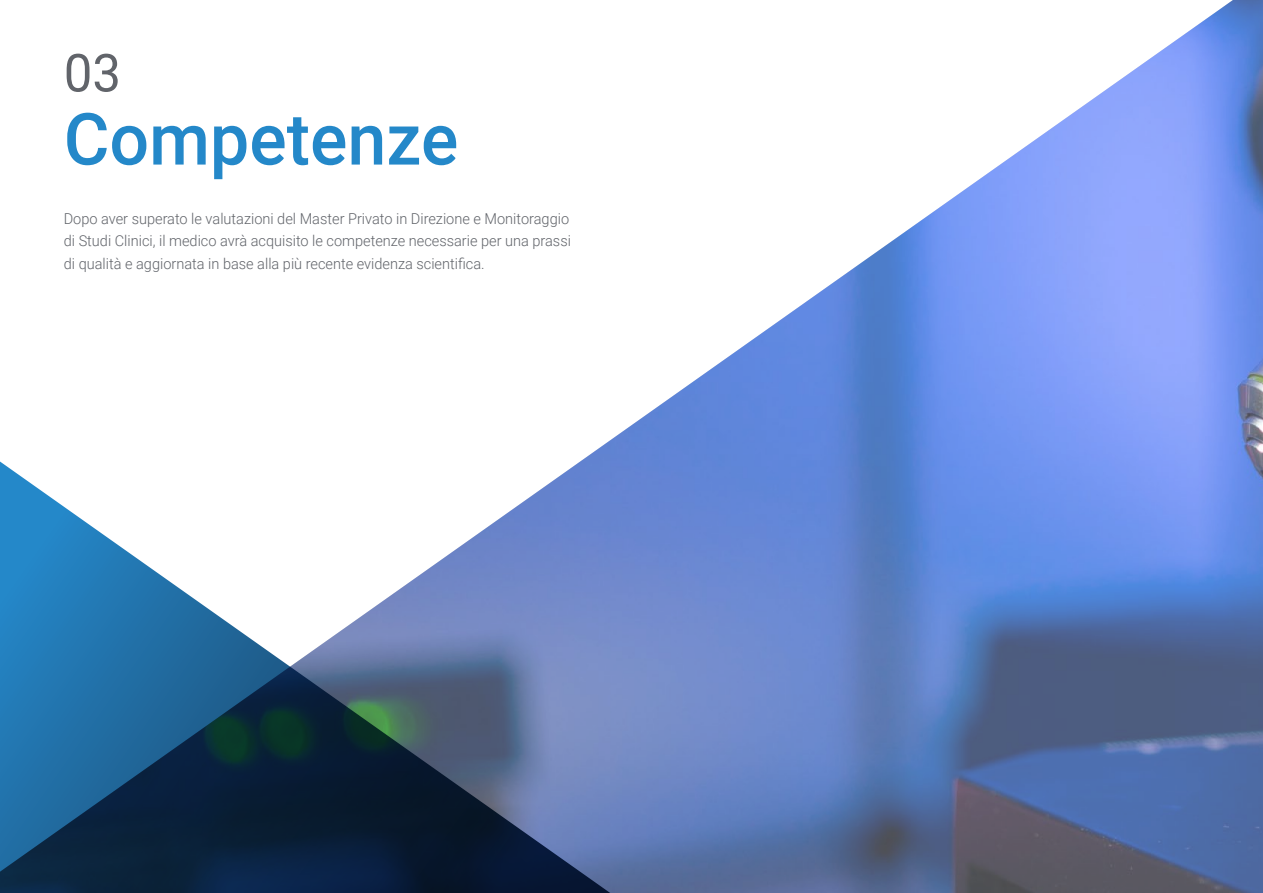
<style>
.page{position:relative;width:1263px;height:893px;background:#fff}
.page>*{position:absolute;margin:0;border:0;box-sizing:border-box;transform-origin:0 0}
.t1{font:500 72px "Roboto";color:#2488c9}
.t2{font:52.5px "Roboto";color:#61646a}
.t3{font:300 15px/22.5px "Roboto";color:#61646a;text-align:justify}
</style>
<div class="page">
<img style="left:602px;top:0;width:661px;height:893px">
<svg style="left:0;top:446px;width:640px;height:447px"></svg>
<h2 class="t2" style="left:64px;top:36px;width:59px">03</h2>
<h1 class="t1" style="left:64px;top:89px;width:396px">Competenze</h1>
<p class="t3" style="left:64px;top:207px;width:509px">Dopo aver superato le valutazioni del Master Privato in Direzione e Monitoraggio di Studi Clinici, il medico avrà acquisito le competenze necessarie per una prassi di qualità e aggiornata in base alla più recente evidenza scientifica.</p>
</div>
